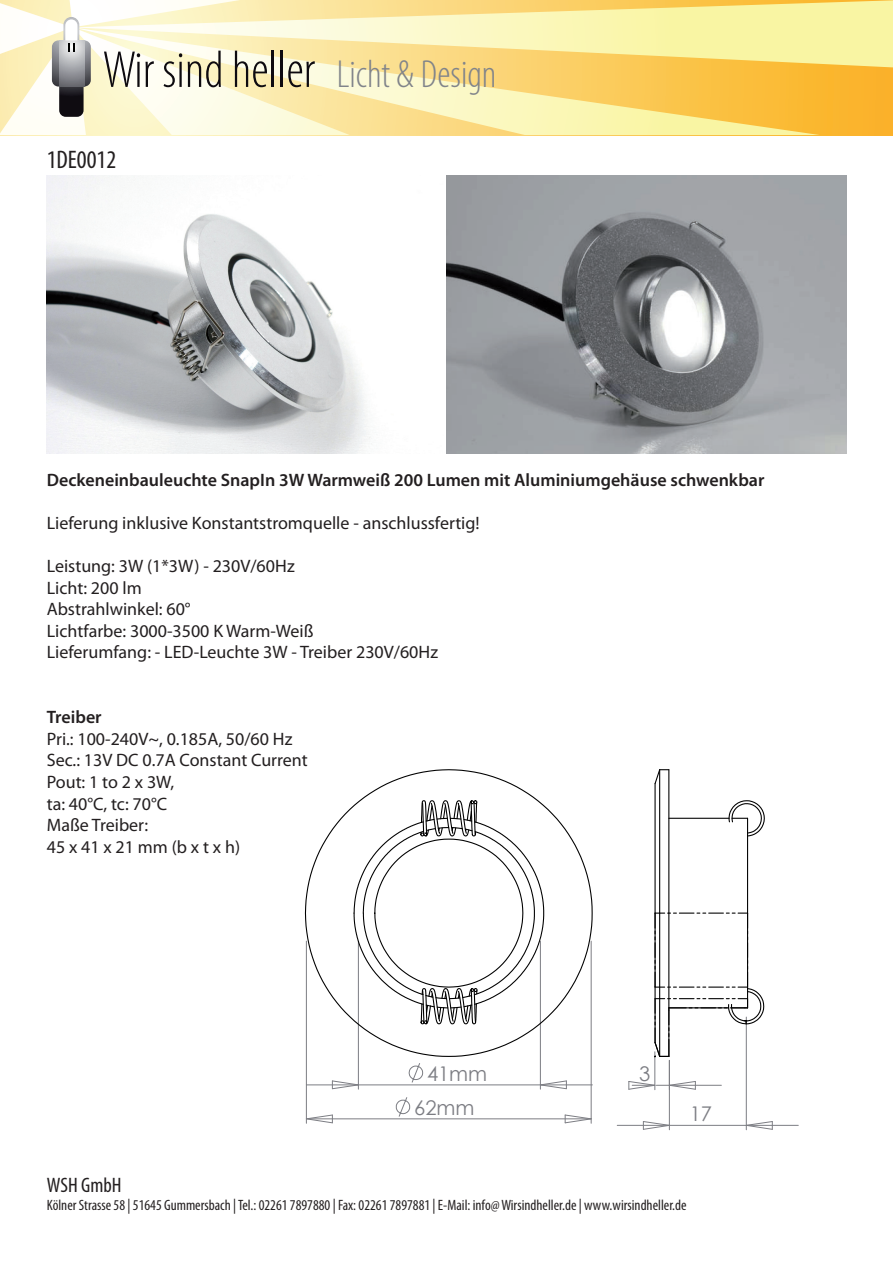
<style>
.page{position:relative;width:893px;height:1263px;background:#fff}
.page>*{position:absolute;margin:0;border:0;box-sizing:border-box;transform-origin:0 0}
.t1{font:300 condensed 39.3px "Myriad Pro";color:#81848a}
.t2{font:condensed 25.5px "Myriad Pro";color:#231f20}
.t3{font:condensed 21px "Myriad Pro";color:#231f20}
.t4{font:20.25px "Century Gothic";color:#7c7d83}
.t5{font:18px/21.6px "Myriad Pro";color:#231f20}
.t6{font:600 18px "Myriad Pro";color:#231f20}
.t7{font:condensed 15px "Myriad Pro";color:#231f20}
</style>
<div class="page">
<div style="left:0;top:0;width:893px;height:135px;background:#fbb42c"></div>
<svg style="left:350px;top:67px;width:469px;height:68px;background:#fadc80"></svg>
<svg style="left:350px;top:0;width:543px;height:67px;background:#faea99"></svg>
<svg style="left:0;top:0;width:350px;height:135px;background:#ede7c9"></svg>
<img style="left:47px;top:176px;width:799px;height:277px">
<svg style="left:408px;top:1063px;width:16px;height:20px"></svg>
<svg style="left:396px;top:1097px;width:15px;height:20px"></svg>
<svg style="left:305px;top:1114px;width:28px;height:10px"></svg>
<svg style="left:564px;top:1114px;width:28px;height:10px"></svg>
<hr style="left:308px;top:1118px;width:283px;height:1px;background:#7c7d83">
<hr style="left:306px;top:941px;width:1px;height:182px;background:#7c7d83">
<hr style="left:591px;top:941px;width:1px;height:182px;background:#7c7d83">
<svg style="left:331px;top:1080px;width:27px;height:9px"></svg>
<svg style="left:539px;top:1080px;width:28px;height:9px"></svg>
<hr style="left:306px;top:1084px;width:52px;height:1px;background:#7c7d83">
<hr style="left:358px;top:1084px;width:182px;height:1px;background:#7c7d83">
<hr style="left:540px;top:1084px;width:52px;height:1px;background:#7c7d83">
<hr style="left:358px;top:941px;width:1px;height:148px;background:#7c7d83">
<hr style="left:540px;top:941px;width:1px;height:148px;background:#7c7d83">
<svg style="left:628px;top:1080px;width:68px;height:10px"></svg>
<hr style="left:669px;top:1085px;width:52px;height:1px;background:#7c7d83">
<hr style="left:654px;top:1052px;width:1px;height:38px;background:#7c7d83">
<svg style="left:642px;top:1121px;width:27px;height:9px"></svg>
<svg style="left:745px;top:1121px;width:28px;height:9px"></svg>
<hr style="left:617px;top:1125px;width:52px;height:1px;background:#7c7d83">
<hr style="left:669px;top:1125px;width:77px;height:1px;background:#7c7d83">
<hr style="left:746px;top:1125px;width:52px;height:1px;background:#7c7d83">
<hr style="left:669px;top:1060px;width:1px;height:70px;background:#7c7d83">
<hr style="left:746px;top:1017px;width:1px;height:113px;background:#7c7d83">
<svg style="left:654px;top:769px;width:15px;height:16px"></svg>
<svg style="left:728px;top:800px;width:37px;height:37px"></svg>
<hr style="left:669px;top:818px;width:60px;height:1px;background:#000">
<hr style="left:659px;top:770px;width:1px;height:143px;background:#000">
<hr style="left:668px;top:770px;width:1px;height:143px;background:#000">
<hr style="left:654px;top:784px;width:2px;height:129px;background:#000">
<hr style="left:747px;top:818px;width:1px;height:95px;background:#000">
<svg style="left:654px;top:912px;width:111px;height:146px"></svg>
<svg style="left:304px;top:769px;width:289px;height:288px"></svg>
<svg style="left:353px;top:792px;width:192px;height:235px"></svg>
<h2 class="t2" style="left:47px;top:144px;width:71px">1DE0012</h2>
<h1 class="t1" style="left:337px;top:53px;width:161px">Licht &amp; Design</h1>
<p class="t6" style="left:47px;top:468px;width:719px">Deckeneinbauleuchte SnapIn 3W Warmweiß 200 Lumen mit Aluminiumgehäuse schwenkbar</p>
<p class="t5" style="left:47px;top:512px;width:434px">Lieferung inklusive Konstantstromquelle - anschlussfertig!</p>
<p class="t5" style="left:47px;top:555px;width:393px">Leistung: 3W (1*3W) - 230V/60Hz<br>Licht: 200 lm<br>Abstrahlwinkel: 60°<br>Lichtfarbe: 3000-3500 K Warm-Weiß<br>Lieferumfang: - LED-Leuchte 3W - Treiber 230V/60Hz</p>
<p class="t6" style="left:47px;top:706px;width:56px">Treiber</p>
<p class="t5" style="left:47px;top:728px;width:263px">Pri.: 100-240V~, 0.185A, 50/60 Hz<br>Sec.: 13V DC 0.7A Constant Current<br>Pout: 1 to 2 x 3W,<br>ta: 40°C, tc: 70°C<br>Maße Treiber:<br>45 x 41 x 21 mm (b x t x h)</p>
<p class="t4" style="left:427px;top:1059px;width:62px">41mm</p>
<p class="t4" style="left:639px;top:1059px;width:13px">3</p>
<p class="t4" style="left:414px;top:1093px;width:62px">62mm</p>
<p class="t4" style="left:690px;top:1099px;width:24px">17</p>
<p class="t3" style="left:47px;top:1172px;width:76px">WSH GmbH</p>
<p class="t7" style="left:47px;top:1195px;width:641px">Kölner Strasse 58 | 51645 Gummersbach | Tel.: 02261 7897880 | Fax: 02261 7897881 | E-Mail: info@ Wirsindheller.de | www.wirsindheller.de</p>
</div>
